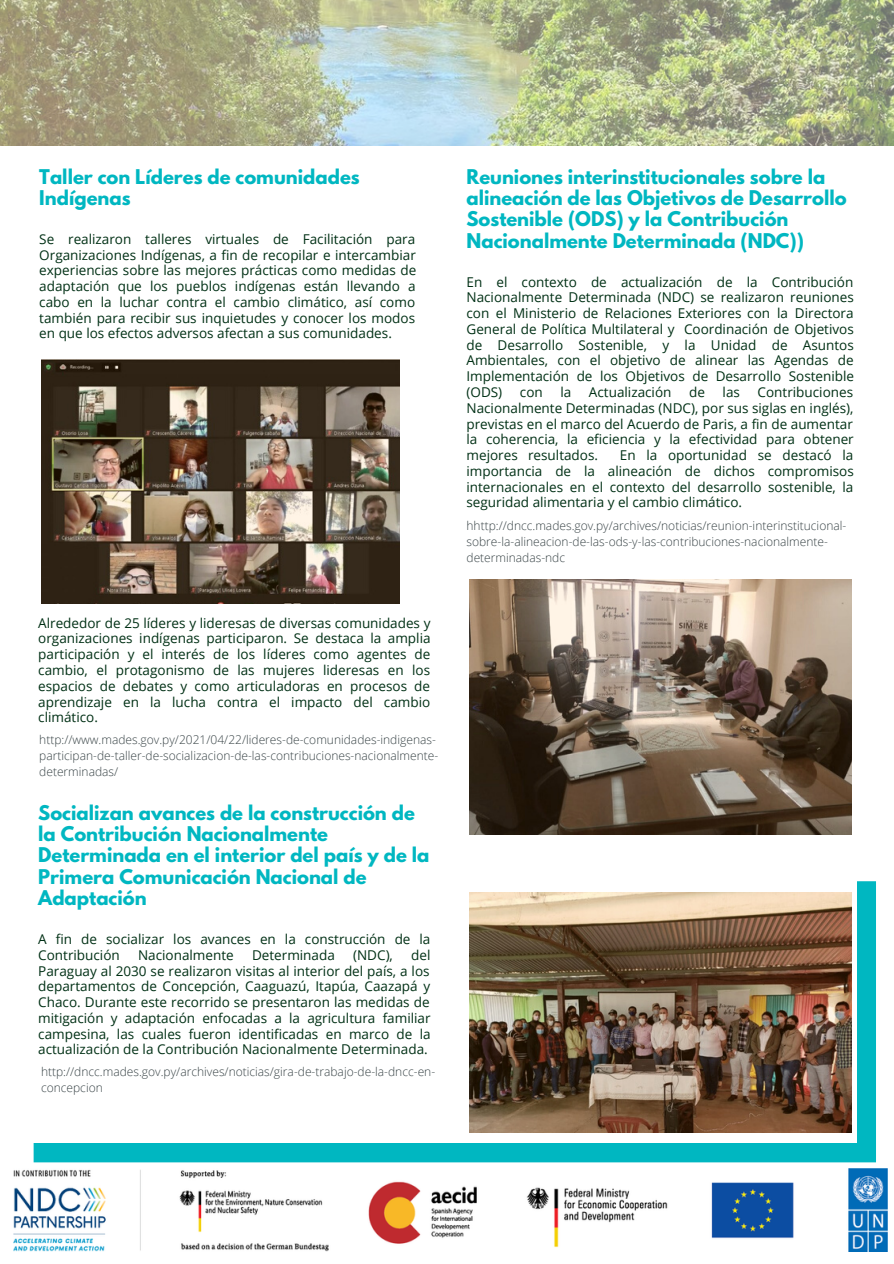
<style>
.page{position:relative;width:894px;height:1264px;background:#fff}
.page>*{position:absolute;margin:0;border:0;box-sizing:border-box;transform-origin:0 0}
.t1{font:700 18px/21.5px "League Spartan";color:#00b7c1}
.t2{font:13.5px/15.8px "Open Sans";color:#013015;text-align:justify}
.t3{font:300 12px/16px "Open Sans";color:#394447}
</style>
<div class="page">
<img style="left:469px;top:580px;width:382px;height:254px">
<img style="left:41px;top:360px;width:358px;height:243px">
<img style="left:14px;top:1168px;width:873px;height:83px">
<img style="left:0;top:0;width:893px;height:145px">
<div style="left:34px;top:881px;width:841px;height:281px;background:#00b7c1"></div>
<div style="left:14px;top:861px;width:842px;height:281px;background:#fff"></div>
<img style="left:469px;top:892px;width:382px;height:240px">
<p class="t1" style="left:39px;top:168px;width:322px">Taller con Líderes de comunidades<br>Indígenas</p>
<p class="t2" style="left:39px;top:231px;width:378px">Se realizaron talleres virtuales de Facilitación para Organizaciones Indígenas, a fin de recopilar e intercambiar experiencias sobre las mejores prácticas como medidas de adaptación que los pueblos indígenas están llevando a cabo en la luchar contra el cambio climático, así como también para recibir sus inquietudes y conocer los modos en que los efectos adversos afectan a sus comunidades.</p>
<p class="t2" style="left:38px;top:614px;width:394px">Alrededor de 25 líderes y lideresas de diversas comunidades y organizaciones indígenas participaron. Se destaca la amplia participación y el interés de los líderes como agentes de cambio, el protagonismo de las mujeres lideresas en los espacios de debates y como articuladoras en procesos de aprendizaje en la lucha contra el impacto del cambio climático.</p>
<p class="t3" style="left:39px;top:731px;width:400px">http://www.mades.gov.py/2021/04/22/lideres-de-comunidades-indigenas&shy;participan-de-taller-de-socializacion-de-las-contribuciones-nacionalmente&shy;determinadas/</p>
<p class="t1" style="left:38px;top:803px;width:392px">Socializan avances de la construcción de la Contribución Nacionalmente<br>Determinada en el interior del país y de la<br>Primera Comunicación Nacional de<br>Adaptación</p>
<p class="t2" style="left:38px;top:930px;width:393px">A fin de socializar los avances en la construcción de la<br>Contribución</p>
<p class="t2" style="left:38px;top:946px;width:394px;text-indent:373px">del Paraguay al 2030 se realizaron visitas al interior del país, a los departamentos de Concepción, Caaguazú, Itapúa, Caazapá y Chaco. Durante este recorrido se presentaron las medidas de mitigación y adaptación enfocadas a la agricultura familiar campesina, las cuales fueron identificadas en marco de la actualización de la Contribución Nacionalmente Determinada.</p>
<p class="t3" style="left:41px;top:1063px;width:395px">http://dncc.mades.gov.py/archives/noticias/gira-de-trabajo-de-la-dncc-en&shy;concepcion</p>
<p class="t2" style="left:138px;top:946px;width:97px">Nacionalmente</p>
<p class="t2" style="left:252px;top:946px;width:84px">Determinada</p>
<p class="t2" style="left:353px;top:946px;width:41px">(NDC),</p>
<p class="t1" style="left:466px;top:168px;width:381px">Reuniones interinstitucionales sobre la alineación de las Objetivos de Desarrollo Sostenible (ODS) y la Contribución Nacionalmente Determinada (NDC))</p>
<p class="t2" style="left:466px;top:273px;width:389px">En el contexto de actualización de la Contribución Nacionalmente Determinada (NDC) se realizaron reuniones con el Ministerio de Relaciones Exteriores con la Directora General de Política Multilateral y Coordinación de Objetivos de Desarrollo Sostenible, y la Unidad de Asuntos Ambientales, con el objetivo de alinear las Agendas de Implementación de los Objetivos de Desarrollo Sostenible (ODS)</p>
<p class="t2" style="left:519px;top:384px;width:24px">con</p>
<p class="t2" style="left:560px;top:384px;width:12px">la</p>
<p class="t2" style="left:588px;top:384px;width:84px">Actualización</p>
<p class="t2" style="left:689px;top:384px;width:17px">de</p>
<p class="t2" style="left:722px;top:384px;width:19px">las</p>
<p class="t2" style="left:466px;top:384px;width:389px;text-indent:291px">Contribuciones Nacionalmente Determinadas (NDC), por sus siglas en inglés), previstas en el marco del Acuerdo de Paris, a fin de aumentar la coherencia, la eficiencia y la efectividad para obtener mejores resultados.</p>
<p class="t2" style="left:466px;top:447px;width:389px;text-indent:153px">En la oportunidad se destacó la importancia de la alineación de dichos compromisos internacionales en el contexto del desarrollo sostenible, la seguridad alimentaria y el cambio climático.</p>
<p class="t3" style="left:466px;top:518px;width:381px">hhttp://dncc.mades.gov.py/archives/noticias/reunion-interinstitucional&shy;sobre-la-alineacion-de-las-ods-y-las-contribuciones-nacionalmente&shy;determinadas-ndc</p>
</div>
